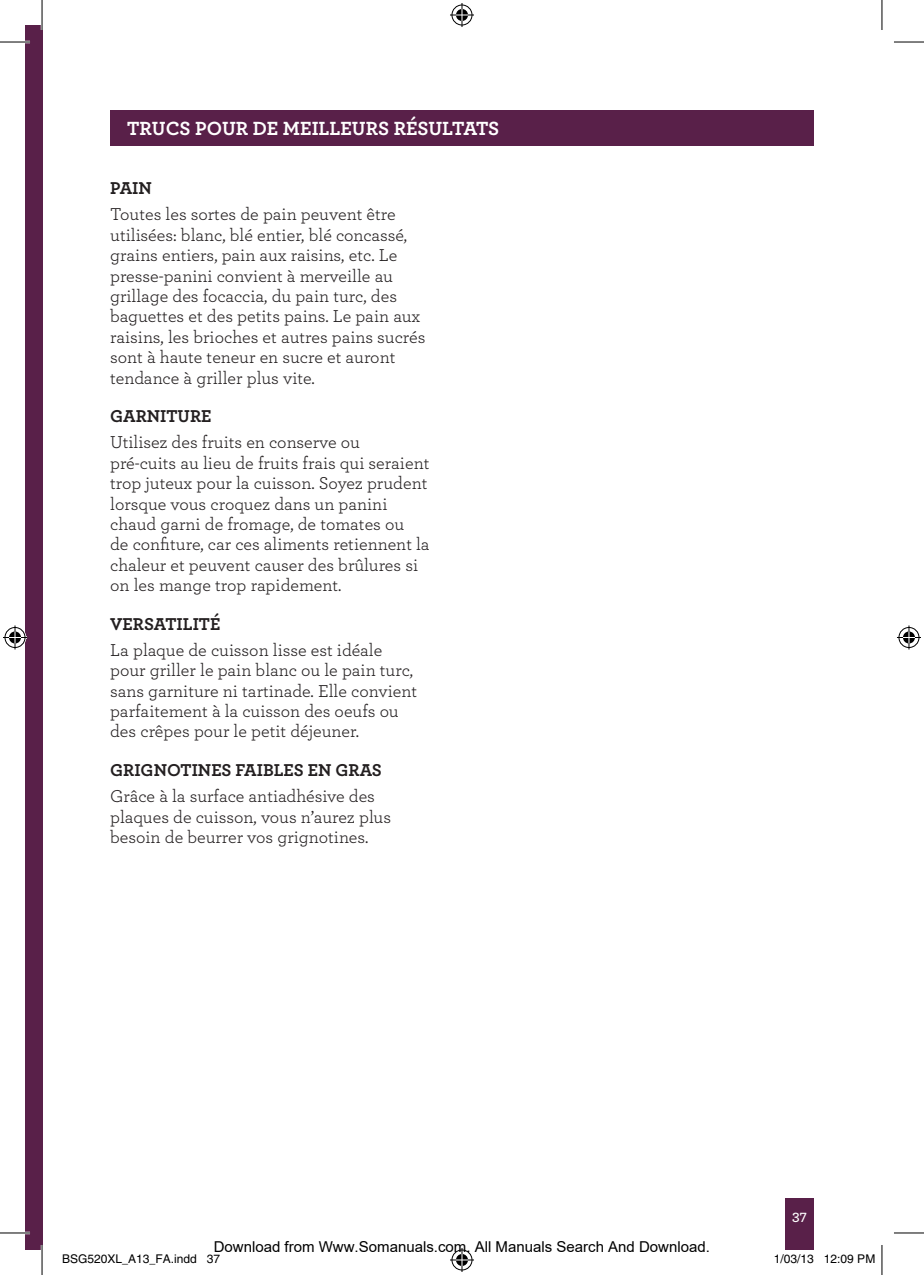
<style>
.page{position:relative;width:924px;height:1275px;background:#fff}
.page>*{position:absolute;margin:0;border:0;box-sizing:border-box;transform-origin:0 0}
.t1{font:20px "Archer Bold LF";color:#fff}
.t2{font:18px/20.4px "Archer Book LF";color:#231f20}
.t3{font:18px "Archer Bold LF";color:#231f20}
.t4{font:15px "Arial";color:#000}
.t5{font:14px "Archer Semibold LF";color:#fff}
.t6{font:12px "Helvetica";color:#000}
</style>
<div class="page">
<div style="left:785px;top:1199px;width:28px;height:51px;background:#592049"></div>
<div style="left:25px;top:25px;width:17px;height:1225px;background:#592049"></div>
<div style="left:110px;top:110px;width:703px;height:36px;background:#592049"></div>
<hr style="left:0;top:41px;width:30px;height:2px;background:#fff">
<hr style="left:0;top:1231px;width:30px;height:3px;background:#fff">
<hr style="left:41px;top:0;width:2px;height:30px;background:#fff">
<hr style="left:41px;top:1245px;width:2px;height:30px;background:#fff">
<hr style="left:0;top:42px;width:30px;height:1px;background:#000">
<hr style="left:893px;top:42px;width:30px;height:1px;background:#000">
<hr style="left:0;top:1232px;width:30px;height:1px;background:#000">
<hr style="left:893px;top:1232px;width:30px;height:1px;background:#000">
<hr style="left:42px;top:0;width:1px;height:30px;background:#000">
<hr style="left:42px;top:1245px;width:1px;height:30px;background:#000">
<hr style="left:881px;top:0;width:1px;height:30px;background:#000">
<hr style="left:881px;top:1245px;width:1px;height:30px;background:#000">
<svg style="left:450px;top:3px;width:24px;height:24px"></svg>
<svg style="left:450px;top:1248px;width:24px;height:24px"></svg>
<svg style="left:3px;top:625px;width:24px;height:24px"></svg>
<svg style="left:897px;top:625px;width:23px;height:24px"></svg>
<p class="t1" style="left:127px;top:115px;width:373px">TRUCS POUR DE MEILLEURS RÉSULTATS</p>
<p class="t1" style="left:127px;top:115px;width:161px">PAGE HEADER.....</p>
<p class="t3" style="left:110px;top:177px;width:43px">PAIN</p>
<p class="t2" style="left:110px;top:204px;width:317px">Toutes les sortes de pain peuvent être utilisées: blanc, blé entier, blé concassé, grains entiers, pain aux raisins, etc. Le presse-panini convient à merveille au grillage des focaccia, du pain turc, des baguettes et des petits pains. Le pain aux raisins, les brioches et autres pains sucrés sont à haute teneur en sucre et auront tendance à griller plus vite.</p>
<p class="t3" style="left:110px;top:405px;width:103px">GARNITURE</p>
<p class="t2" style="left:110px;top:431px;width:321px">Utilisez des fruits en conserve ou pré-cuits au lieu de fruits frais qui seraient trop juteux pour la cuisson. Soyez prudent lorsque vous croquez dans un panini chaud garni de fromage, de tomates ou<br>de confiture, car ces aliments retiennent la chaleur et peuvent causer des brûlures si on les mange trop rapidement.</p>
<p class="t3" style="left:110px;top:612px;width:112px">VERSATILITÉ</p>
<p class="t2" style="left:110px;top:639px;width:308px">La plaque de cuisson lisse est idéale pour griller le pain blanc ou le pain turc, sans garniture ni tartinade. Elle convient parfaitement à la cuisson des oeufs ou des crêpes pour le petit déjeuner.</p>
<p class="t3" style="left:110px;top:758px;width:273px">GRIGNOTINES FAIBLES EN GRAS</p>
<p class="t2" style="left:110px;top:785px;width:282px">Grâce à la surface antiadhésive des plaques de cuisson, vous n’aurez plus besoin de beurrer vos grignotines.</p>
<p class="t4" style="left:214px;top:1238px;width:497px">Download from Www.Somanuals.com. All Manuals Search And Download.</p>
<p class="t5" style="left:792px;top:1208px;width:16px">37</p>
<p class="t6" style="left:62px;top:1251px;width:160px">BSG520XL_A13_FA.indd 37</p>
<p class="t6" style="left:773px;top:1251px;width:103px">1/03/13 12:09 PM</p>
</div>
